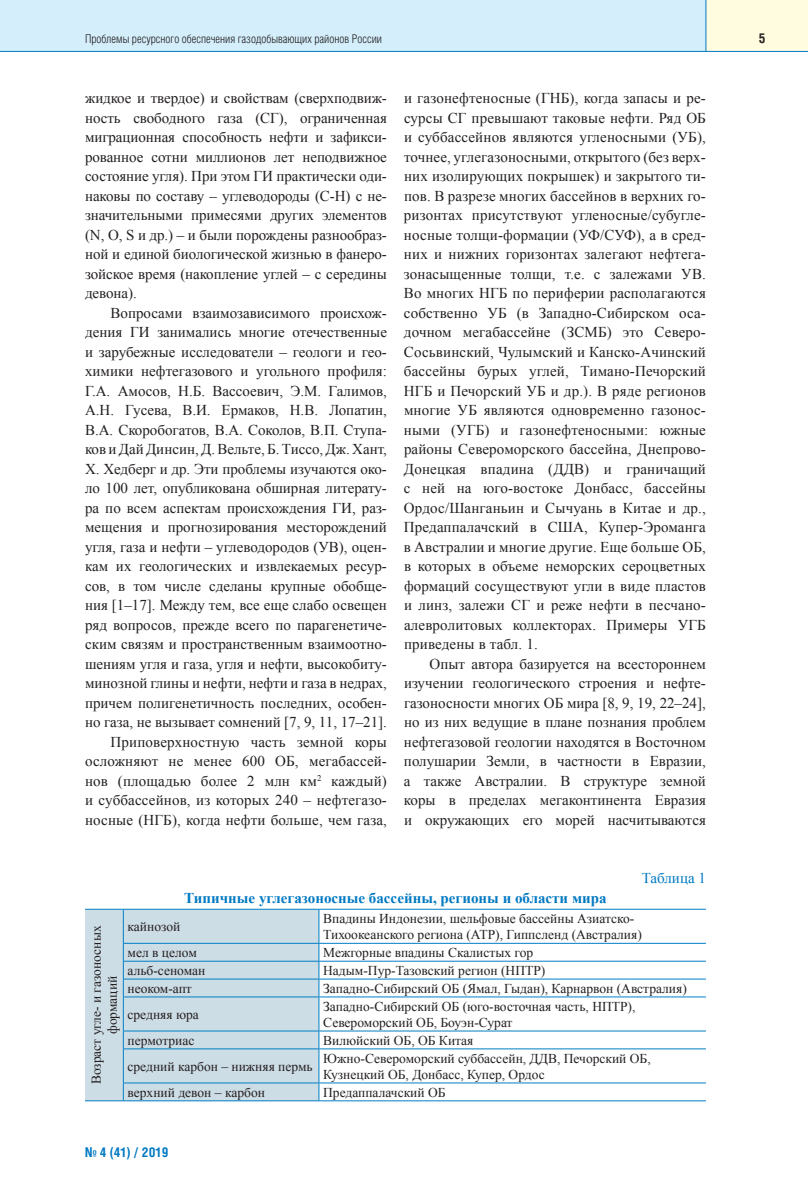
<style>
.page{position:relative;width:808px;height:1191px;background:#fff}
.page>*{position:absolute;margin:0;border:0;box-sizing:border-box;transform-origin:0 0}
.t1{font:15px/19.5px "Times New Roman";color:#231f20;text-align:justify}
.t2{font:700 15px "Times New Roman";color:#0079c2}
.t3{font:15px "Times New Roman";color:#0079c2}
.t4{font:13.5px/16.2px "Times New Roman";color:#231f20}
.t5{font:700 13.5px "Helios Cond";color:#0079c2}
.t6{font:700 13.5px "Helios Cond";color:#231f20}
.t7{font:300 12px "Helios Cond";color:#231f20}
</style>
<div class="page">
<div style="left:0;top:0;width:706px;height:51px;background:#d4effb"></div>
<div style="left:706px;top:0;width:102px;height:51px;background:#fffce0"></div>
<hr style="left:0;top:51px;width:808px;height:1px;background:#0079c2">
<hr style="left:705px;top:0;width:1px;height:51px;background:#0079c2">
<div style="left:85px;top:910px;width:234px;height:190px;background:#cddde6"></div>
<hr style="left:319px;top:909px;width:387px;height:1px;background:#007ec5">
<hr style="left:123px;top:943px;width:583px;height:1px;background:#007ec5">
<hr style="left:123px;top:960px;width:583px;height:1px;background:#007ec5">
<hr style="left:123px;top:978px;width:583px;height:1px;background:#007ec5">
<hr style="left:123px;top:996px;width:583px;height:1px;background:#007ec5">
<hr style="left:123px;top:1030px;width:583px;height:1px;background:#007ec5">
<hr style="left:123px;top:1048px;width:583px;height:1px;background:#007ec5">
<hr style="left:123px;top:1082px;width:583px;height:1px;background:#007ec5">
<hr style="left:319px;top:1100px;width:387px;height:1px;background:#007ec5">
<hr style="left:85px;top:909px;width:38px;height:1px;background:#007ec5">
<hr style="left:85px;top:1100px;width:38px;height:1px;background:#007ec5">
<hr style="left:123px;top:909px;width:196px;height:1px;background:#007ec5">
<hr style="left:123px;top:909px;width:1px;height:34px;background:#007ec5">
<hr style="left:319px;top:909px;width:1px;height:34px;background:#007ec5">
<svg style="left:123px;top:943px;width:1px;height:53px"></svg>
<svg style="left:319px;top:943px;width:1px;height:53px"></svg>
<hr style="left:123px;top:997px;width:1px;height:33px;background:#007ec5">
<hr style="left:319px;top:997px;width:1px;height:33px;background:#007ec5">
<svg style="left:123px;top:1031px;width:1px;height:17px"></svg>
<svg style="left:319px;top:1031px;width:1px;height:17px"></svg>
<hr style="left:123px;top:1049px;width:1px;height:33px;background:#007ec5">
<hr style="left:319px;top:1049px;width:1px;height:33px;background:#007ec5">
<svg style="left:123px;top:1083px;width:1px;height:17px"></svg>
<svg style="left:319px;top:1083px;width:1px;height:17px"></svg>
<hr style="left:123px;top:1100px;width:196px;height:1px;background:#007ec5">
<p class="t7" style="left:85px;top:34px;width:298px">Проблемы ресурсного обеспечения газодобывающих районов России</p>
<p class="t6" style="left:759px;top:33px;width:8px">5</p>
<p class="t1" style="left:85px;top:88px;width:303px">жидкое и твердое) и свойствам (сверхподвиж&shy;ность свободного газа (СГ), ограниченная миграционная способность нефти и зафикси&shy;рованное сотни миллионов лет неподвижное состояние угля). При этом ГИ практически оди&shy;наковы по составу – углеводороды (С-Н) с не&shy;значительными примесями других элементов (N, O, S и др.) – и были порождены разнообраз&shy;ной и единой биологической жизнью в фанеро&shy;зойское время (накопление углей – с середины девона).</p>
<p class="t1" style="left:85px;top:303px;width:303px;text-align:right">Вопросами взаимозависимого происхож&shy;дения ГИ занимались многие отечественные и зарубежные исследователи – геологи и гео&shy;химики нефтегазового и угольного профиля:<br>Г.А. Амосов, Н.Б. Вассоевич, Э.М. Галимов, А.Н. Гусева, В.И. Ермаков, Н.В. Лопатин, В.А. Скоробогатов, В.А. Соколов, В.П. Ступа&shy;ков и Дай Динсин, Д. Вельте, Б. Тиссо, Дж. Хант, Х. Хедберг и др. Эти проблемы изучаются око&shy;ло 100 лет, опубликована обширная литерату&shy;ра по всем аспектам происхождения ГИ, раз&shy;мещения и прогнозирования месторождений угля, газа и нефти – углеводородов (УВ), оцен&shy;кам их геологических и извлекаемых ресур&shy;сов, в том числе сделаны крупные обобще&shy;ния [1–17]. Между тем, все еще слабо освещен ряд вопросов, прежде всего по парагенетиче&shy;ским связям и пространственным взаимоотно&shy;шениям угля и газа, угля и нефти, высокобиту&shy;минозной глины и нефти, нефти и газа в недрах, причем полигенетичность последних, особен&shy;но газа, не вызывает сомнений [7, 9, 11, 17–21].<br>Приповерхностную часть земной коры осложняют не менее 600 ОБ, мегабассей&shy;нов (площадью более 2 млн км<sup>2</sup> каждый) и суббассейнов, из которых 240 – нефтегазо&shy;носные (НГБ), когда нефти больше, чем газа,</p>
<p class="t1" style="left:404px;top:88px;width:303px">и газонефтеносные (ГНБ), когда запасы и ре&shy;сурсы СГ превышают таковые нефти. Ряд ОБ и суббассейнов являются угленосными (УБ), точнее, углегазоносными, открытого (без верх&shy;них изолирующих покрышек) и закрытого ти&shy;пов. В разрезе многих бассейнов в верхних го&shy;ризонтах присутствуют угленосные/субугле&shy;носные толщи-формации (УФ/СУФ), а в сред&shy;них и нижних горизонтах залегают нефтега&shy;зонасыщенные толщи, т.е. с залежами УВ.<br>Во многих НГБ по периферии располагаются собственно УБ (в Западно-Сибирском оса&shy;дочном мегабассейне (ЗСМБ) это Северо-Сосьвинский, Чулымский и Канско-Ачинский бассейны бурых углей, Тимано-Печорский НГБ и Печорский УБ и др.). В ряде регионов многие УБ являются одновременно газонос&shy;ными (УГБ) и газонефтеносными: южные районы Североморского бассейна, Днепрово-Донецкая впадина (ДДВ) и граничащий с ней на юго-востоке Донбасс, бассейны Ордос/Шанганьин и Сычуань в Китае и др., Предаппалачский в США, Купер-Эроманга в Австралии и многие другие. Еще больше ОБ, в которых в объеме неморских сероцветных формаций сосуществуют угли в виде пластов и линз, залежи СГ и реже нефти в песчано&shy;алевролитовых коллекторах. Примеры УГБ приведены в табл. 1.</p>
<p class="t1" style="left:404px;top:654px;width:303px;text-indent:26px">Опыт автора базируется на всестороннем изучении геологического строения и нефте&shy;газоносности многих ОБ мира [8, 9, 19, 22–24], но из них ведущие в плане познания проблем нефтегазовой геологии находятся в Восточном полушарии Земли, в частности в Евразии, а также Австралии. В структуре земной коры в пределах мегаконтинента Евразия и окружающих его морей насчитываются</p>
<p class="t3" style="left:642px;top:870px;width:66px">Таблица 1</p>
<p class="t2" style="left:184px;top:889px;width:424px">Типичные углегазоносные бассейны, регионы и области мира</p>
<p class="t4" style="left:88px;top:1084px;width:160px;text-align:center;rotate:-90deg">Возраст угле- и газоносных формаций</p>
<p class="t4" style="left:128px;top:918px;width:54px">кайнозой</p>
<p class="t4" style="left:323px;top:910px;width:320px">Впадины Индонезии, шельфовые бассейны Азиатско-<br>Тихоокеанского региона (АТР), Гиппсленд (Австралия)</p>
<p class="t4" style="left:128px;top:944px;width:71px">мел в целом</p>
<p class="t4" style="left:323px;top:944px;width:212px">Межгорные впадины Скалистых гор</p>
<p class="t4" style="left:128px;top:962px;width:79px">альб-сеноман</p>
<p class="t4" style="left:323px;top:962px;width:224px">Надым-Пур-Тазовский регион (НПТР)</p>
<p class="t4" style="left:128px;top:980px;width:66px">неоком-апт</p>
<p class="t4" style="left:323px;top:980px;width:365px">Западно-Сибирский ОБ (Ямал, Гыдан), Карнарвон (Австралия)</p>
<p class="t4" style="left:128px;top:1006px;width:73px">средняя юра</p>
<p class="t4" style="left:323px;top:998px;width:314px">Западно-Сибирский ОБ (юго-восточная часть, НПТР),<br>Североморский ОБ, Боуэн-Сурат</p>
<p class="t4" style="left:128px;top:1032px;width:68px">пермотриас</p>
<p class="t4" style="left:323px;top:1032px;width:152px">Вилюйский ОБ, ОБ Китая</p>
<p class="t4" style="left:128px;top:1058px;width:187px">средний карбон – нижняя пермь</p>
<p class="t4" style="left:323px;top:1049px;width:329px">Южно-Североморский суббассейн, ДДВ, Печорский ОБ,<br>Кузнецкий ОБ, Донбасс, Купер, Ордос</p>
<p class="t4" style="left:128px;top:1084px;width:139px">верхний девон – карбон</p>
<p class="t4" style="left:323px;top:1084px;width:124px">Предаппалачский ОБ</p>
<p class="t5" style="left:85px;top:1147px;width:85px">№ 4 (41) / 2019</p>
</div>
